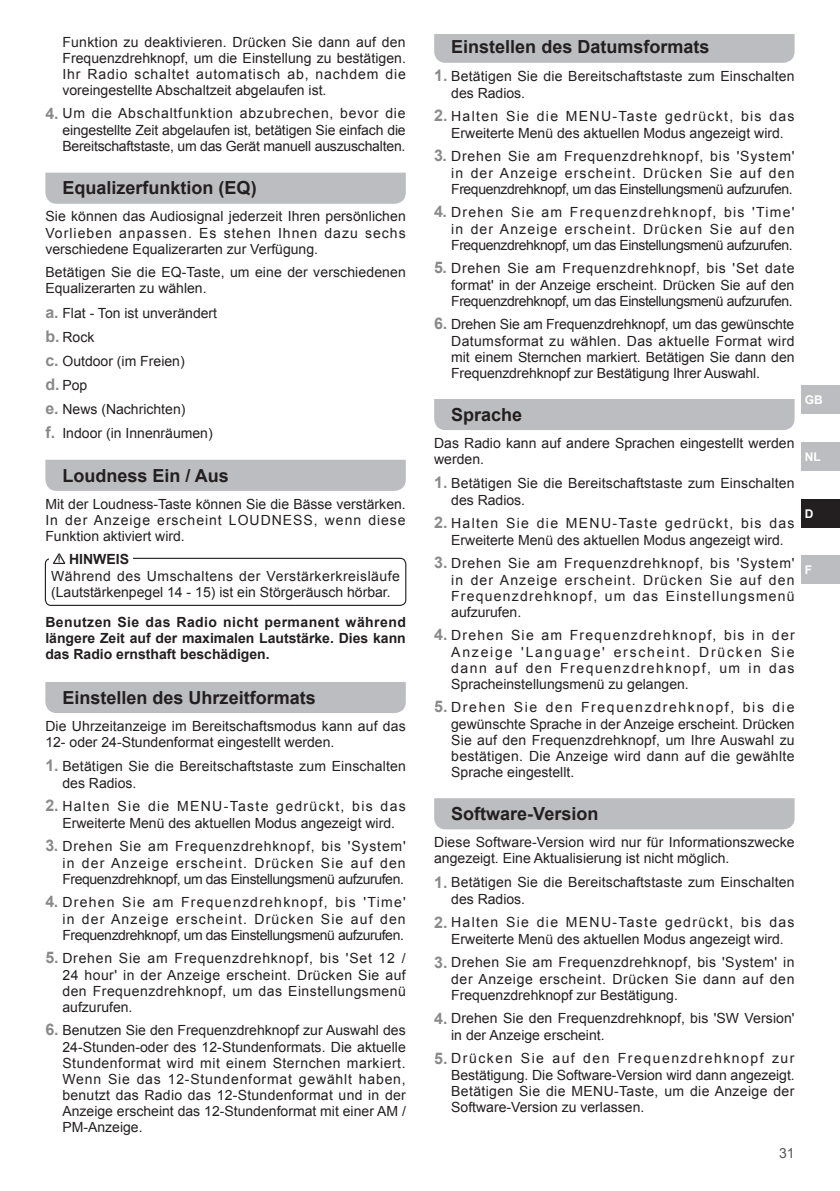
<style>
.page{position:relative;width:840px;height:1191px;background:#fff}
.page>*{position:absolute;margin:0;border:0;box-sizing:border-box;transform-origin:0 0}
.t1{font:700 18px "Arial";color:#231f20}
.t2{font:14px/16.4px "Arial";color:#231f20;text-align:justify}
.t3{font:700 14px/16px "Arial";color:#231f20;text-align:justify}
.t4{font:14px/16px "Arial";letter-spacing:.02em;color:#231f20}
.t5{font:14px "Arial";color:#57585a}
.t6{font:700 12px "Arial";color:#fff}
.s1{font-weight:700;font-size:16px;color:#89898a}
</style>
<div class="page">
<div style="left:801px;top:386px;width:38px;height:28px;background:#bcbdc0"></div>
<div style="left:801px;top:442px;width:38px;height:29px;background:#bcbdc0"></div>
<div style="left:801px;top:499px;width:38px;height:28px;background:#231f20"></div>
<div style="left:801px;top:556px;width:38px;height:28px;background:#bcbdc0"></div>
<div style="left:45px;top:173px;width:360px;height:31px;background:#bcbdc0"></div>
<div style="left:45px;top:460px;width:360px;height:31px;background:#bcbdc0"></div>
<div style="left:45px;top:558px;width:361px;height:48px;border:1px solid #231f20;border-radius:6px"></div>
<div style="left:45px;top:682px;width:360px;height:31px;background:#bcbdc0"></div>
<div style="left:49px;top:552px;width:84px;height:14px;background:#fff"></div>
<svg style="left:53px;top:553px;width:12px;height:11px"></svg>
<div style="left:434px;top:34px;width:360px;height:29px;background:#bcbdc0"></div>
<div style="left:434px;top:399px;width:360px;height:31px;background:#bcbdc0"></div>
<div style="left:434px;top:798px;width:360px;height:31px;background:#bcbdc0"></div>
<p class="t2" style="left:62px;top:35px;width:345px">Funktion zu deaktivieren. Drücken Sie dann auf den Frequenzdrehknopf, um die Einstellung zu bestätigen.<br>Ihr Radio schaltet automatisch ab, nachdem die voreingestellte Abschaltzeit abgelaufen ist.</p>
<p class="t2" style="left:62px;top:105px;width:344px;text-indent:-17px"><span class="s1">4.</span> Um die Abschaltfunktion abzubrechen, bevor die eingestellte Zeit abgelaufen ist, betätigen Sie einfach die Bereitschaftstaste, um das Gerät manuell auszuschalten.</p>
<p class="t1" style="left:62px;top:176px;width:196px">Equalizerfunktion (EQ)</p>
<p class="t2" style="left:45px;top:209px;width:362px">Sie können das Audiosignal jederzeit Ihren persönlichen Vorlieben anpassen. Es stehen Ihnen dazu sechs verschiedene Equalizerarten zur Verfügung.</p>
<p class="t2" style="left:45px;top:265px;width:362px">Betätigen Sie die EQ-Taste, um eine der verschiedenen<br>Equalizerarten zu wählen.</p>
<p class="t2" style="left:45px;top:301px;width:173px;line-height:24px;text-align:left"><span class="s1">a.</span> Flat - Ton ist unverändert <span class="s1">b.</span> Rock<br><span class="s1">c.</span> Outdoor (im Freien)<br><span class="s1">d.</span> Pop<br><span class="s1">e.</span> News (Nachrichten)<br><span class="s1">f.</span> Indoor (in Innenräumen)</p>
<p class="t1" style="left:62px;top:463px;width:168px">Loudness Ein / Aus</p>
<p class="t2" style="left:45px;top:496px;width:362px">Mit der Loudness-Taste können Sie die Bässe verstärken.<br>In der Anzeige erscheint LOUDNESS, wenn diese Funktion aktiviert wird.</p>
<p class="t3" style="left:69px;top:551px;width:61px">HINWEIS</p>
<p class="t4" style="left:51px;top:568px;width:350px">Während des Umschaltens der Verstärkerkreisläufe (Lautstärkenpegel 14 - 15) ist ein Störgeräusch hörbar.</p>
<p class="t3" style="left:45px;top:615px;width:362px">Benutzen Sie das Radio nicht permanent während längere Zeit auf der maximalen Lautstärke. Dies kann das Radio ernsthaft beschädigen.</p>
<p class="t1" style="left:62px;top:685px;width:255px">Einstellen des Uhrzeitformats</p>
<p class="t2" style="left:45px;top:718px;width:361px">Die Uhrzeitanzeige im Bereitschaftsmodus kann auf das<br>12- oder 24-Stundenformat eingestellt werden.</p>
<p class="t2" style="left:62px;top:758px;width:345px;line-height:17px;text-indent:-17px"><span class="s1">1.</span> Betätigen Sie die Bereitschaftstaste zum Einschalten des Radios.</p>
<p class="t2" style="left:45px;top:798px;width:362px;line-height:17px;text-align:center"><span class="s1">2.</span> Halten Sie die MENU-Taste gedrückt, bis das<br>Erweiterte Menü des aktuellen Modus angezeigt wird.</p>
<p class="t2" style="left:62px;top:838px;width:344px;text-indent:-17px"><span class="s1">3.</span> Drehen Sie am Frequenzdrehknopf, bis 'System' in der Anzeige erscheint. Drücken Sie auf den Frequenzdrehknopf, um das Einstellungsmenü aufzurufen.</p>
<p class="t2" style="left:62px;top:894px;width:344px;text-indent:-17px"><span class="s1">4.</span> Drehen Sie am Frequenzdrehknopf, bis 'Time' in der Anzeige erscheint. Drücken Sie auf den Frequenzdrehknopf, um das Einstellungsmenü aufzurufen.</p>
<p class="t2" style="left:62px;top:950px;width:345px;text-indent:-17px"><span class="s1">5.</span> Drehen Sie am Frequenzdrehknopf, bis 'Set 12 / 24 hour' in der Anzeige erscheint. Drücken Sie auf den Frequenzdrehknopf, um das Einstellungsmenü aufzurufen.</p>
<p class="t2" style="left:62px;top:1022px;width:345px;text-indent:-17px"><span class="s1">6.</span> Benutzen Sie den Frequenzdrehknopf zur Auswahl des 24-Stunden-oder des 12-Stundenformats. Die aktuelle Stundenformat wird mit einem Sternchen markiert.<br>Wenn Sie das 12-Stundenformat gewählt haben, benutzt das Radio das 12-Stundenformat und in der Anzeige erscheint das 12-Stundenformat mit einer AM / PM-Anzeige.</p>
<p class="t1" style="left:451px;top:35px;width:260px">Einstellen des Datumsformats</p>
<p class="t2" style="left:451px;top:68px;width:345px;line-height:17px;text-indent:-17px"><span class="s1">1.</span> Betätigen Sie die Bereitschaftstaste zum Einschalten des Radios.</p>
<p class="t2" style="left:434px;top:108px;width:362px;line-height:17px;text-align:center"><span class="s1">2.</span> Halten Sie die MENU-Taste gedrückt, bis das<br>Erweiterte Menü des aktuellen Modus angezeigt wird.</p>
<p class="t2" style="left:451px;top:148px;width:344px;text-indent:-17px"><span class="s1">3.</span> Drehen Sie am Frequenzdrehknopf, bis 'System' in der Anzeige erscheint. Drücken Sie auf den Frequenzdrehknopf, um das Einstellungsmenü aufzurufen.</p>
<p class="t2" style="left:451px;top:204px;width:344px;text-indent:-17px"><span class="s1">4.</span> Drehen Sie am Frequenzdrehknopf, bis 'Time' in der Anzeige erscheint. Drücken Sie auf den Frequenzdrehknopf, um das Einstellungsmenü aufzurufen.</p>
<p class="t2" style="left:451px;top:260px;width:344px;text-indent:-17px"><span class="s1">5.</span> Drehen Sie am Frequenzdrehknopf, bis 'Set date format' in der Anzeige erscheint. Drücken Sie auf den Frequenzdrehknopf, um das Einstellungsmenü aufzurufen.</p>
<p class="t2" style="left:451px;top:316px;width:344px;text-indent:-17px"><span class="s1">6.</span> Drehen Sie am Frequenzdrehknopf, um das gewünschte Datumsformat zu wählen. Das aktuelle Format wird mit einem Sternchen markiert. Betätigen Sie dann den Frequenzdrehknopf zur Bestätigung Ihrer Auswahl.</p>
<p class="t1" style="left:451px;top:402px;width:73px">Sprache</p>
<p class="t2" style="left:434px;top:435px;width:361px">Das Radio kann auf andere Sprachen eingestellt werden werden.</p>
<p class="t2" style="left:451px;top:475px;width:345px;line-height:17px;text-indent:-17px"><span class="s1">1.</span> Betätigen Sie die Bereitschaftstaste zum Einschalten des Radios.</p>
<p class="t2" style="left:434px;top:515px;width:362px;line-height:17px;text-align:center"><span class="s1">2.</span> Halten Sie die MENU-Taste gedrückt, bis das<br>Erweiterte Menü des aktuellen Modus angezeigt wird.</p>
<p class="t2" style="left:451px;top:555px;width:345px;text-indent:-17px"><span class="s1">3.</span> Drehen Sie am Frequenzdrehknopf, bis 'System' in der Anzeige erscheint. Drücken Sie auf den Frequenzdrehknopf, um das Einstellungsmenü aufzurufen.</p>
<p class="t2" style="left:451px;top:627px;width:345px;text-indent:-17px"><span class="s1">4.</span> Drehen Sie am Frequenzdrehknopf, bis in der Anzeige 'Language' erscheint. Drücken Sie dann auf den Frequenzdrehknopf, um in das Spracheinstellungsmenü zu gelangen.</p>
<p class="t2" style="left:451px;top:699px;width:345px;text-indent:-17px"><span class="s1">5.</span> Drehen Sie den Frequenzdrehknopf, bis die gewünschte Sprache in der Anzeige erscheint. Drücken Sie auf den Frequenzdrehknopf, um Ihre Auswahl zu bestätigen. Die Anzeige wird dann auf die gewählte Sprache eingestellt.</p>
<p class="t1" style="left:451px;top:801px;width:149px">Software-Version</p>
<p class="t2" style="left:434px;top:834px;width:362px">Diese Software-Version wird nur für Informationszwecke angezeigt. Eine Aktualisierung ist nicht möglich.</p>
<p class="t2" style="left:451px;top:874px;width:345px;line-height:17px;text-indent:-17px"><span class="s1">1.</span> Betätigen Sie die Bereitschaftstaste zum Einschalten des Radios.</p>
<p class="t2" style="left:434px;top:914px;width:362px;line-height:17px;text-align:center"><span class="s1">2.</span> Halten Sie die MENU-Taste gedrückt, bis das<br>Erweiterte Menü des aktuellen Modus angezeigt wird.</p>
<p class="t2" style="left:451px;top:954px;width:345px;text-indent:-17px"><span class="s1">3.</span> Drehen Sie am Frequenzdrehknopf, bis 'System' in der Anzeige erscheint. Drücken Sie dann auf den Frequenzdrehknopf zur Bestätigung.</p>
<p class="t2" style="left:451px;top:1010px;width:345px;line-height:17px;text-indent:-17px"><span class="s1">4.</span> Drehen Sie den Frequenzdrehknopf, bis 'SW Version' in der Anzeige erscheint.</p>
<p class="t2" style="left:451px;top:1050px;width:345px;text-indent:-17px"><span class="s1">5.</span> Drücken Sie auf den Frequenzdrehknopf zur Bestätigung. Die Software-Version wird dann angezeigt.<br>Betätigen Sie die MENU-Taste, um die Anzeige der Software-Version zu verlassen.</p>
<p class="t6" style="left:804px;top:392px;width:19px">GB</p>
<p class="t6" style="left:804px;top:448px;width:17px">NL</p>
<p class="t6" style="left:804px;top:505px;width:10px">D</p>
<p class="t6" style="left:804px;top:562px;width:9px">F</p>
<p class="t5" style="left:778px;top:1143px;width:17px">31</p>
</div>
